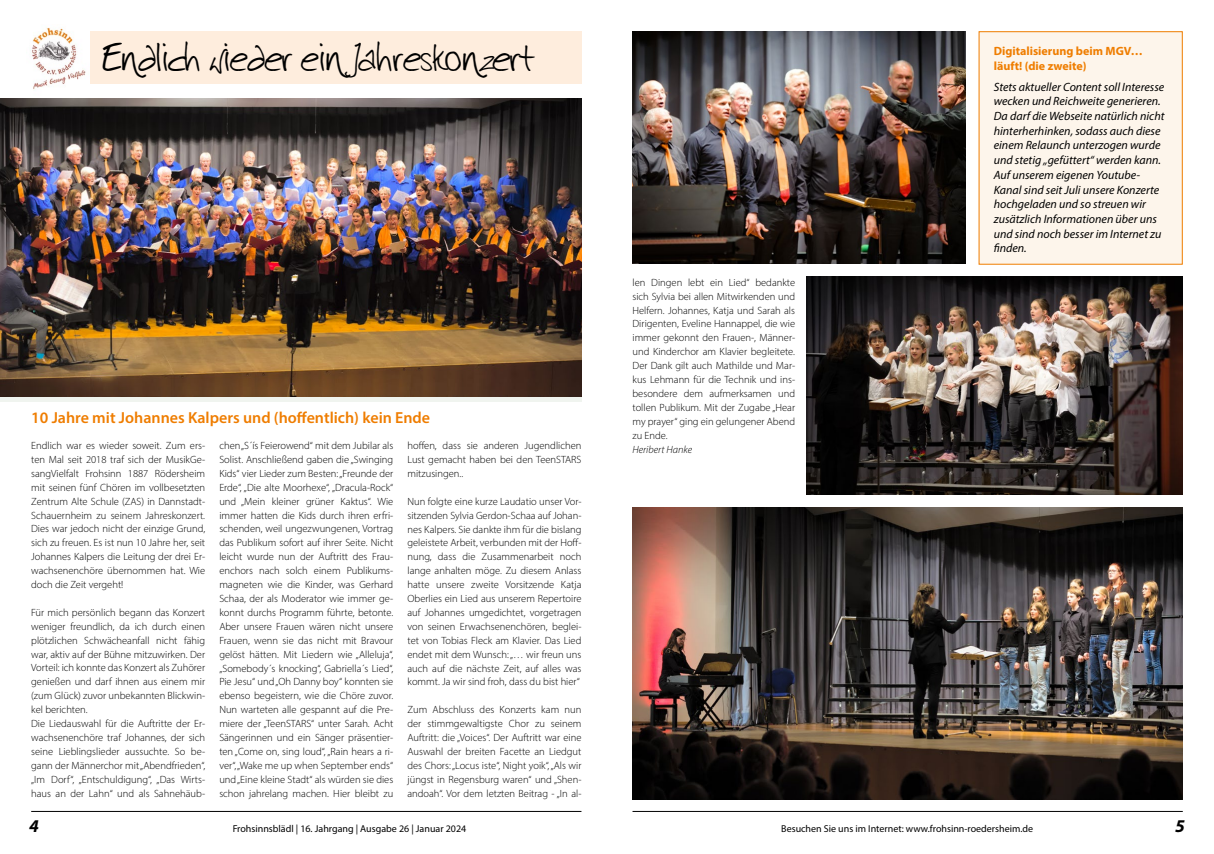
<style>
.page{position:relative;width:1214px;height:854px;background:#fff}
.page>*{position:absolute;margin:0;border:0;box-sizing:border-box;transform-origin:0 0}
.t1{font:31.1px "harrison";color:#000}
.t2{font:italic 700 18px "Myriad Pro";color:#000}
.t3{font:600 16px "Myriad Pro";color:#ef7d00}
.t4{font:italic 12px/14.7px "Myriad Pro";color:#000}
.t5{font:700 12px/14.7px "Myriad Pro";color:#ef7d00}
.t6{font:300 10.5px/13.9px "Myriad Pro";color:#000;text-align:justify}
.t7{font:italic 300 10.5px "Myriad Pro";color:#000}
.t8{font:10px "Myriad Pro";color:#000}
.s1{font-size:43px}
</style>
<div class="page">
<hr style="left:31px;top:810px;width:550px;height:1px;background:#000">
<hr style="left:632px;top:810px;width:550px;height:1px;background:#000">
<div style="left:89px;top:31px;width:492px;height:53px;background:#feeddd"></div>
<img style="left:32px;top:27px;width:54px;height:62px">
<img style="left:0;top:99px;width:581px;height:297px">
<img style="left:632px;top:31px;width:333px;height:232px">
<img style="left:632px;top:507px;width:550px;height:292px">
<img style="left:806px;top:277px;width:375px;height:218px">
<div style="left:978px;top:32px;width:204px;height:232px;background:#fdf5eb"></div>
<h1 class="t1" style="left:103px;top:42px;width:429px">Endlich wieder einJahreskonzer<span class="s1">t</span></h1>
<h3 class="t3" style="left:31px;top:407px;width:400px">10 Jahre mit Johannes Kalpers und (hoffentlich) kein Ende</h3>
<p class="t6" style="left:31px;top:438px;width:175px">Endlich war es wieder soweit. Zum ers&shy;ten Mal seit 2018 traf sich der MusikGe&shy;sangVielfalt Frohsinn 1887 Rödersheim mit seinen fünf Chören im vollbesetzten Zentrum Alte Schule (ZAS) in Dannstadt-Schauernheim zu seinem Jahreskonzert.<br>Dies war jedoch nicht der einzige Grund, sich zu freuen. Es ist nun 10 Jahre her, seit Johannes Kalpers die Leitung der drei Er&shy;wachsenenchöre übernommen hat. Wie doch die Zeit vergeht!</p>
<p class="t6" style="left:31px;top:605px;width:175px;text-align:left">Für mich persönlich begann das Konzert weniger freundlich, da ich durch einen plötzlichen Schwächeanfall nicht fähig war, aktiv auf der Bühne mitzuwirken. Der Vorteil: ich konnte das Konzert als Zuhörer genießen und darf ihnen aus einem mir (zum Glück) zuvor unbekannten Blickwin&shy;kel berichten.<br>Die Liedauswahl für die Auftritte der Er&shy;wachsenenchöre traf Johannes, der sich seine Lieblingslieder aussuchte. So be&shy;gann der Männerchor mit „Abendfrieden“, „Im Dorf“, „Entschuldigung“, „Das Wirts&shy;haus an der Lahn“ und als Sahnehäub-</p>
<p class="t6" style="left:219px;top:438px;width:175px">chen „S´ís Feierowend“ mit dem Jubilar als Solist. Anschließend gaben die „Swinging Kids“ vier Lieder zum Besten: „Freunde der Erde“, „Die alte Moorhexe“, „Dracula-Rock“ und „Mein kleiner grüner Kaktus“. Wie immer hatten die Kids durch ihren erfri&shy;schenden, weil ungezwungenen, Vortrag das Publikum sofort auf ihrer Seite. Nicht leicht wurde nun der Auftritt des Frau&shy;enchors nach solch einem Publikums&shy;magneten wie die Kinder, was Gerhard Schaa, der als Moderator wie immer ge&shy;konnt durchs Programm führte, betonte.<br>Aber unsere Frauen wären nicht unsere Frauen, wenn sie das nicht mit Bravour gelöst hätten. Mit Liedern wie „Alleluja“, „Somebody´s knocking“, Gabriella´s Lied“, Pie Jesu“ und „Oh Danny boy“ konnten sie ebenso begeistern, wie die Chöre zuvor.<br>Nun warteten alle gespannt auf die Pre&shy;miere der „TeenSTARS“ unter Sarah. Acht Sängerinnen und ein Sänger präsentier&shy;ten „Come on, sing loud“, „Rain hears a ri&shy;ver“, „Wake me up when September ends“ und „Eine kleine Stadt“ als würden sie dies schon jahrelang machen. Hier bleibt zu</p>
<p class="t6" style="left:407px;top:438px;width:175px">hoffen, dass sie anderen Jugendlichen Lust gemacht haben bei den TeenSTARS mitzusingen..</p>
<p class="t6" style="left:407px;top:494px;width:175px">Nun folgte eine kurze Laudatio unser Vor&shy;sitzenden Sylvia Gerdon-Schaa auf Johan&shy;nes Kalpers. Sie dankte ihm für die bislang geleistete Arbeit, verbunden mit der Hoff&shy;nung, dass die Zusammenarbeit noch lange anhalten möge. Zu diesem Anlass hatte unsere zweite Vorsitzende Katja Oberlies ein Lied aus unserem Repertoire auf Johannes umgedichtet, vorgetragen von seinen Erwachsenenchören, beglei&shy;tet von Tobias Fleck am Klavier. Das Lied endet mit dem Wunsch: „… wir freun uns auch auf die nächste Zeit, auf alles was kommt. Ja wir sind froh, dass du bist hier“</p>
<p class="t6" style="left:407px;top:702px;width:175px">Zum Abschluss des Konzerts kam nun der stimmgewaltigste Chor zu seinem Auftritt: die „Voices“. Der Auftritt war eine Auswahl der breiten Facette an Liedgut des Chors: „Locus iste“, Night yoik“, „Als wir jüngst in Regensburg waren“ und „Shen&shy;andoah“. Vor dem letzten Beitrag - „In al-</p>
<p class="t6" style="left:632px;top:275px;width:164px">len Dingen lebt ein Lied“ bedankte sich Sylvia bei allen Mitwirkenden und Helfern. Johannes, Katja und Sarah als Dirigenten, Eveline Hannappel, die wie immer gekonnt den Frauen-, Männer&shy;und Kinderchor am Klavier begleitete.<br>Der Dank gilt auch Mathilde und Mar&shy;kus Lehmann für die Technik und ins&shy;besondere dem aufmerksamen und tollen Publikum. Mit der Zugabe „Hear my prayer“ ging ein gelungener Abend zu Ende.</p>
<p class="t7" style="left:632px;top:442px;width:61px">Heribert Hanke</p>
<p class="t5" style="left:993px;top:44px;width:150px">Digitalisierung beim MGV… läuft! (die zweite)</p>
<p class="t4" style="left:993px;top:79px;width:172px">Stets aktueller Content soll Interesse wecken und Reichweite generieren.<br>Da darf die Webseite natürlich nicht hinterherhinken, sodass auch diese einem Relaunch unterzogen wurde und stetig „gefüttert“ werden kann.<br>Auf unserem eigenen Youtube-<br>Kanal sind seit Juli unsere Konzerte hochgeladen und so streuen wir zusätzlich Informationen über uns und sind noch besser im Internet zu finden.</p>
<h2 class="t2" style="left:29px;top:814px;width:11px">4</h2>
<p class="t8" style="left:233px;top:822px;width:235px">Frohsinnsblädl | 16. Jahrgang | Ausgabe 26 | Januar 2024</p>
<p class="t8" style="left:781px;top:822px;width:253px">Besuchen Sie uns im Internet: www.frohsinn-roedersheim.de</p>
<h2 class="t2" style="left:1174px;top:814px;width:11px">5</h2>
</div>
